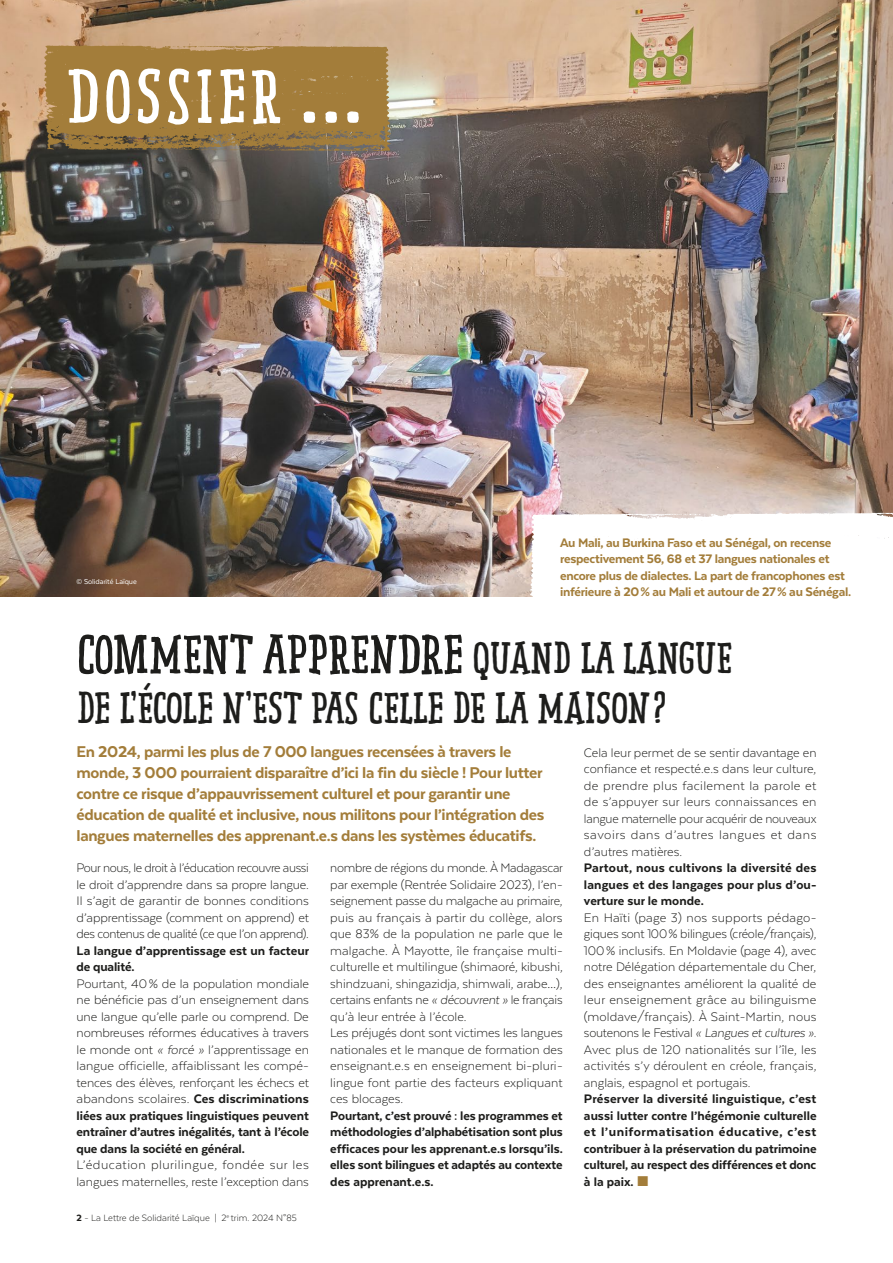
<style>
.page{position:relative;width:893px;height:1263px;background:#fff}
.page>*{position:absolute;margin:0;border:0;box-sizing:border-box;transform-origin:0 0}
.t1{font:74.85px "Pinto NO 02";letter-spacing:.025em;color:#fff}
.t2{font:54px "Pinto NO 02";letter-spacing:-.035em;color:#1d1d1b}
.t3{font:43.5px "Pinto NO 02";letter-spacing:-.03em;color:#1d1d1b}
.t4{font:800 18px/21px "Texta";letter-spacing:-.02em;color:#a37d3a}
.t5{font:300 14.25px/16.5px "Texta";color:#1d1d1b;text-align:justify}
.t6{font:800 14.25px/16.5px "Texta";letter-spacing:-.005em;color:#1d1d1b;text-align:justify}
.t7{font:800 14.25px/16.5px "Texta";letter-spacing:-.02em;color:#a37d3a}
.t8{font:300 10.5px "Texta";color:#1d1d1b}
.t9{font:8.25px "Texta";letter-spacing:-.01em;color:#fff}
.s1{font-size:103.65px}
.s2{font-size:43.5px}
.s3{font-family:"Texta Alt";font-style:italic}
.s4{font-weight:800}
.s5{color:#a37d3a}
.s6{font-family:"Texta Alt";font-weight:800}
</style>
<div class="page">
<img style="left:0;top:0;width:893px;height:596px">
<img style="left:529px;top:511px;width:250px;height:86px">
<img style="left:779px;top:510px;width:114px;height:86px">
<img style="left:40px;top:44px;width:352px;height:109px">
<h1 class="t1" style="left:65px;top:52px;width:300px">DOSSIER <span class="s1">...</span></h1>
<p class="t7" style="left:560px;top:534px;width:292px">Au Mali, au Burkina Faso et au Sénégal, on recense respectivement 56, 68 et 37 langues nationales et encore plus de dialectes. La part de francophones est inférieure à 20% au Mali et autour de 27% au Sénégal.</p>
<h2 class="t2" style="left:77px;top:622px;width:658px">COMMENT APPRENDRE <span class="s2">QUAND LA LANGUE</span></h2>
<h3 class="t3" style="left:77px;top:682px;width:592px">DE L’ÉCOLE N’EST PAS CELLE DE LA MAISON?</h3>
<p class="t4" style="left:77px;top:740px;width:469px">En 2024, parmi les plus de 7 000 langues recensées à travers le monde, 3 000 pourraient disparaître d’ici la fin du siècle ! Pour lutter contre ce risque d’appauvrissement culturel et pour garantir une éducation de qualité et inclusive, nous militons pour l’intégration des langues maternelles des apprenant.e.s dans les systèmes éducatifs.</p>
<p class="t5" style="left:77px;top:860px;width:234px">Pour nous, le droit à l’éducation recouvre aussi le droit d’apprendre dans sa propre langue.<br>Il s’agit de garantir de bonnes conditions d’apprentissage (comment on apprend) et des contenus de qualité (ce que l’on apprend).</p>
<p class="t6" style="left:77px;top:942px;width:234px">La langue d’apprentissage est un facteur de qualité.</p>
<p class="t5" style="left:77px;top:975px;width:234px">Pourtant, 40% de la population mondiale ne bénéficie pas d’un enseignement dans une langue qu’elle parle ou comprend. De nombreuses réformes éducatives à travers le monde ont <span class="s3">« forcé »</span> l’apprentissage en langue officielle, affaiblissant les compé&shy;tences des élèves, renforçant les échecs et abandons scolaires. <span class="s4">Ces discriminations liées aux pratiques linguistiques peuvent entraîner d’autres inégalités, tant à l’école que dans la société en général.</span></p>
<p class="t5" style="left:77px;top:1157px;width:234px">L’éducation plurilingue, fondée sur les langues maternelles, reste l’exception dans</p>
<p class="t9" style="left:77px;top:578px;width:62px">© Solidarité Laïque</p>
<p class="t5" style="left:584px;top:744px;width:234px">Cela leur permet de se sentir davantage en confiance et respecté.e.s dans leur culture, de prendre plus facilement la parole et de s’appuyer sur leurs connaissances en langue maternelle pour acquérir de nouveaux savoirs dans d’autres langues et dans d’autres matières.</p>
<p class="t6" style="left:584px;top:860px;width:234px">Partout, nous cultivons la diversité des langues et des langages pour plus d’ou&shy;verture sur le monde.</p>
<p class="t5" style="left:584px;top:909px;width:234px">En Haïti (page 3) nos supports pédago&shy;giques sont 100% bilingues (créole/français), 100% inclusifs. En Moldavie (page 4), avec notre Délégation départementale du Cher, des enseignantes améliorent la qualité de leur enseignement grâce au bilinguisme (moldave/français). À Saint-Martin, nous soutenons le Festival <span class="s3">« Langues et cultures »</span>.<br>Avec plus de 120 nationalités sur l’île, les activités s’y déroulent en créole, français, anglais, espagnol et portugais.</p>
<p class="t6" style="left:584px;top:1091px;width:234px">Préserver la diversité linguistique, c’est aussi lutter contre l’hégémonie culturelle et l’uniformatisation éducative, c’est contribuer à la préservation du patrimoine culturel, au respect des différences et donc à la paix. <span class="s5">■</span></p>
<p class="t5" style="left:330px;top:860px;width:234px;text-align:left">nombre de régions du monde. À Madagascar par exemple (Rentrée Solidaire 2023), l’en&shy;seignement passe du malgache au primaire, puis au français à partir du collège, alors que 83% de la population ne parle que le malgache. À Mayotte, île française multi&shy;culturelle et multilingue (shimaoré, kibushi, shindzuani, shingazidja, shimwali, arabe…), certains enfants ne <span class="s3">« découvrent »</span> le français qu’à leur entrée à l’école.<br>Les préjugés dont sont victimes les langues nationales et le manque de formation des enseignant.e.s en enseignement bi-pluri&shy;lingue font partie des facteurs expliquant ces blocages.</p>
<p class="t6" style="left:330px;top:1107px;width:234px">Pourtant, c’est prouvé : les programmes et méthodologies d’alphabétisation sont plus efficaces pour les apprenant.e.s lorsqu’ils. elles sont bilingues et adaptés au contexte des apprenant.e.s.</p>
<p class="t8" style="left:77px;top:1212px;width:222px"><span class="s6">2</span> - La Lettre de Solidarité Laïque | 2<sup>e</sup> trim. 2024 N°85</p>
</div>
